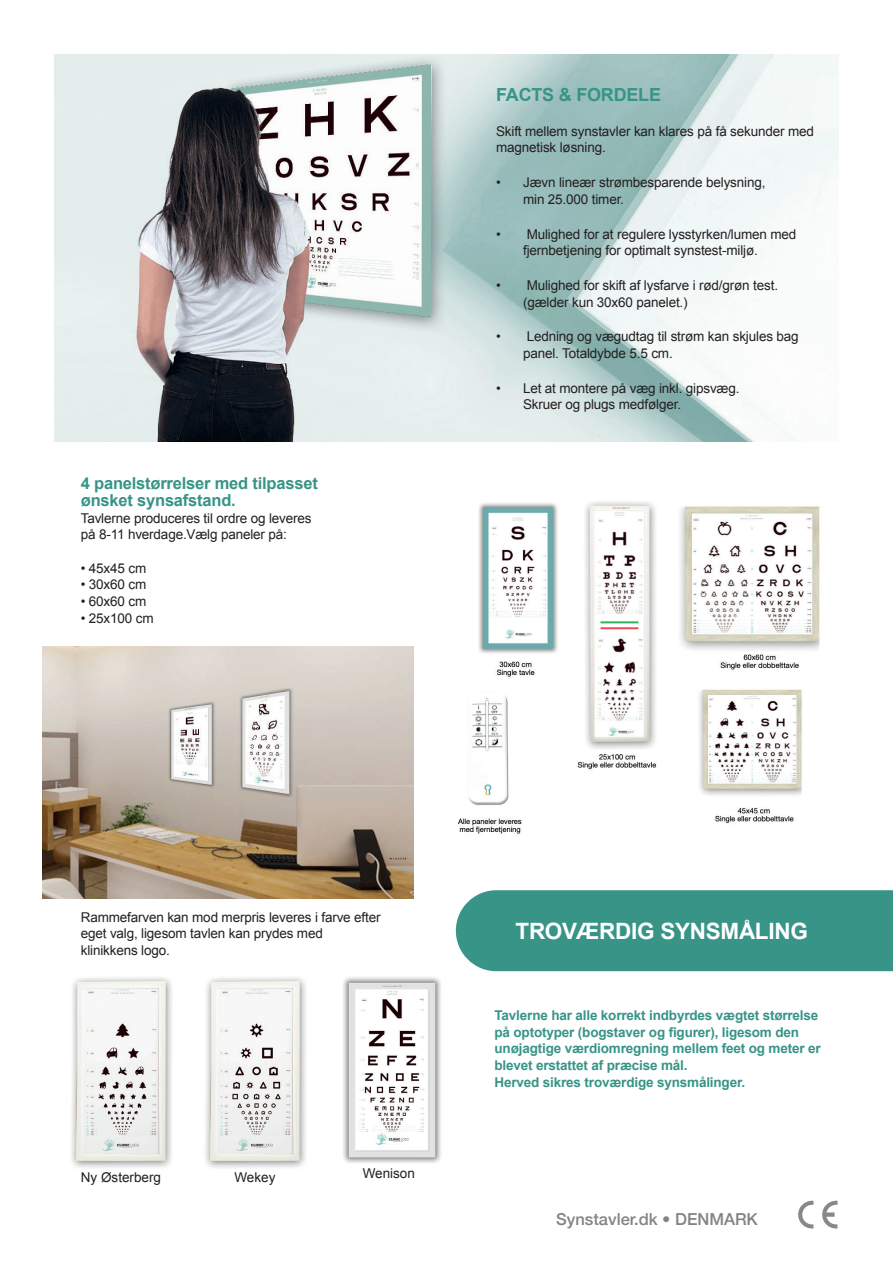
<style>
.page{position:relative;width:893px;height:1263px;background:#fff}
.page>*{position:absolute;margin:0;border:0;box-sizing:border-box;transform-origin:0 0}
.t1{font:700 22.5px "Arial";letter-spacing:-.01em;color:#fff}
.t2{font:700 18px "Arial";letter-spacing:-.01em;color:#379487}
.t3{font:700 16.5px/16.6px "Arial";letter-spacing:-.01em;color:#379487}
.t4{font:500 16.5px "Helvetica Neue";color:#828487}
.t5{font:13.5px/16.6px "Arial";letter-spacing:-.01em;color:#231f20}
.t6{font:700 13.5px/16.6px "Arial";letter-spacing:-.01em;color:#379487}
</style>
<div class="page">
<img style="left:54px;top:55px;width:785px;height:387px">
<div style="left:456px;top:890px;width:437px;height:81px;background:#379487"></div>
<img style="left:71px;top:977px;width:101px;height:191px">
<img style="left:205px;top:977px;width:101px;height:191px">
<img style="left:343px;top:977px;width:98px;height:186px">
<img style="left:458px;top:502px;width:362px;height:332px">
<img style="left:43px;top:646px;width:371px;height:252px">
<svg style="left:822px;top:1200px;width:15px;height:29px"></svg>
<svg style="left:798px;top:1200px;width:15px;height:29px"></svg>
<p class="t3" style="left:81px;top:476px;width:239px">4 panelstørrelser med tilpasset ønsket synsafstand.</p>
<p class="t5" style="left:81px;top:510px;width:232px">Tavlerne produceres til ordre og leveres på 8-11 hverdage.Vælg paneler på:</p>
<p class="t5" style="left:81px;top:560px;width:67px">• 45x45 cm</p>
<p class="t5" style="left:81px;top:576px;width:67px">• 30x60 cm</p>
<p class="t5" style="left:81px;top:593px;width:67px">• 60x60 cm</p>
<p class="t5" style="left:81px;top:610px;width:74px">• 25x100 cm</p>
<h2 class="t2" style="left:496px;top:83px;width:166px">FACTS &amp; FORDELE</h2>
<p class="t5" style="left:496px;top:123px;width:319px">Skift mellem synstavler kan klares på få sekunder med magnetisk løsning.</p>
<p class="t5" style="left:523px;top:174px;width:244px;text-indent:-27px">• Jævn lineær strømbesparende belysning, min 25.000 timer.</p>
<p class="t5" style="left:523px;top:226px;width:275px;text-indent:-27px">• Mulighed for at regulere lysstyrken/lumen med fjernbetjening for optimalt synstest-miljø.</p>
<p class="t5" style="left:523px;top:277px;width:256px;text-indent:-27px">• Mulighed for skift af lysfarve i rød/grøn test. (gælder kun 30x60 panelet.)</p>
<p class="t5" style="left:523px;top:328px;width:277px;text-indent:-27px">• Ledning og vægudtag til strøm kan skjules bag panel. Totaldybde 5.5 cm.</p>
<p class="t5" style="left:523px;top:380px;width:218px;text-indent:-27px">• Let at montere på væg inkl. gipsvæg.<br>Skruer og plugs medfølger.</p>
<p class="t5" style="left:81px;top:909px;width:301px">Rammefarven kan mod merpris leveres i farve efter eget valg, ligesom tavlen kan prydes med klinikkens logo.</p>
<p class="t5" style="left:81px;top:1169px;width:82px">Ny Østerberg</p>
<p class="t5" style="left:234px;top:1169px;width:43px">Wekey</p>
<p class="t5" style="left:363px;top:1164px;width:54px">Wenison</p>
<h1 class="t1" style="left:515px;top:916px;width:294px">TROVÆRDIG SYNSMÅLING</h1>
<p class="t6" style="left:495px;top:1007px;width:328px">Tavlerne har alle korrekt indbyrdes vægtet størrelse på optotyper (bogstaver og figurer), ligesom den unøjagtige værdiomregning mellem feet og meter er blevet erstattet af præcise mål.<br>Herved sikres troværdige synsmålinger.</p>
<p class="t4" style="left:556px;top:1206px;width:203px">Synstavler.dk • DENMARK</p>
</div>
